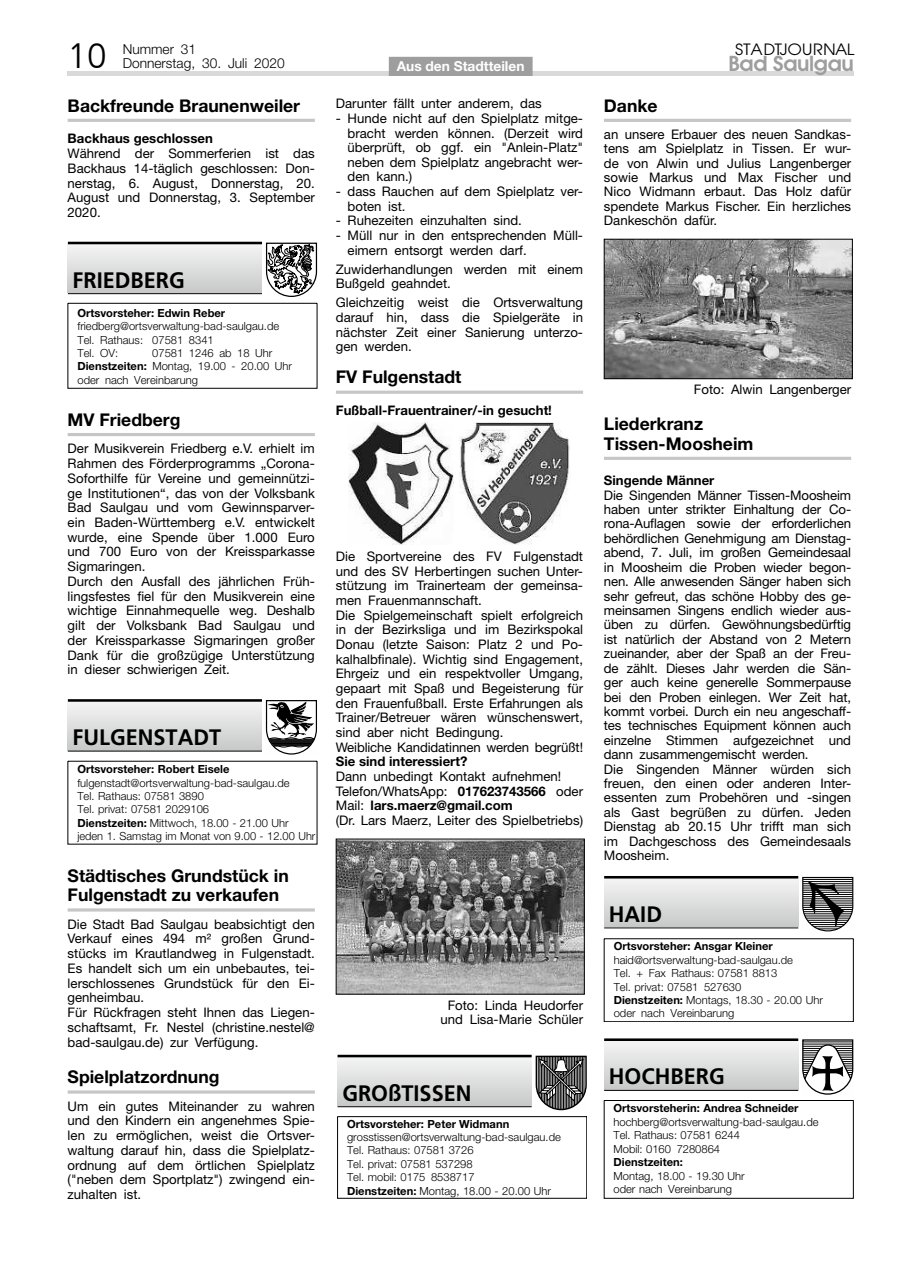
<style>
.page{position:relative;width:902px;height:1280px;background:#fff}
.page>*{position:absolute;margin:0;border:0;box-sizing:border-box;transform-origin:0 0}
.t1{font:300 35.1px "Frutiger";color:#000}
.t2{font:700 22.35px "Frutiger";color:#000}
.t3{font:600 21.45px "Avant Garde Two BQ";letter-spacing:-.02em;color:#9e9e9e}
.t4{font:700 17.55px/19.5px "Helvetica Neue";color:#000}
.t5{font:16.35px "Avant Garde Two BQ";color:#000;scale:1.08 1}
.t6{font:300 13.65px/13.5px "Helvetica Neue";color:#000}
.t7{font:700 13.65px "Helvetica Neue";color:#fff}
.t8{font:13.2px/14.7px "Helvetica Neue";color:#000}
.t9{font:700 13.2px "Helvetica Neue";color:#000}
.t10{font:300 11.25px/13.4px "Helvetica Neue";color:#000}
.t11{font:700 11.25px "Helvetica Neue";color:#000}
.s1{font-weight:700}
</style>
<div class="page">
<div style="left:68px;top:71px;width:785px;height:5px;background:#d9d9d9"></div>
<div style="left:389px;top:57px;width:143px;height:19px;background:#9e9e9e"></div>
<hr style="left:68px;top:119px;width:247px;height:3px;background:#c6c6c6">
<hr style="left:68px;top:433px;width:247px;height:3px;background:#c6c6c6">
<hr style="left:68px;top:908px;width:247px;height:3px;background:#c6c6c6">
<hr style="left:68px;top:1090px;width:247px;height:3px;background:#c6c6c6">
<svg style="left:68px;top:242px;width:249px;height:146px"></svg>
<div style="left:68px;top:701px;width:194px;height:49px;background:linear-gradient(to bottom,#f5f5f5,#c8c8c9)"></div>
<svg style="left:265px;top:700px;width:52px;height:55px"></svg>
<hr style="left:68px;top:699px;width:194px;height:3px;background:#000">
<hr style="left:68px;top:751px;width:194px;height:1px;background:#000">
<svg style="left:68px;top:761px;width:249px;height:83px"></svg>
<hr style="left:336px;top:391px;width:247px;height:3px;background:#c6c6c6">
<img style="left:349px;top:423px;width:104px;height:122px">
<img style="left:460px;top:423px;width:110px;height:122px">
<img style="left:338px;top:841px;width:244px;height:151px">
<svg style="left:337px;top:1054px;width:250px;height:144px"></svg>
<hr style="left:604px;top:119px;width:247px;height:3px;background:#c6c6c6">
<hr style="left:604px;top:457px;width:247px;height:3px;background:#c6c6c6">
<img style="left:606px;top:241px;width:244px;height:136px">
<div style="left:604px;top:239px;width:248px;height:140px;border:1px solid #000"></div>
<div style="left:604px;top:878px;width:194px;height:49px;background:linear-gradient(to bottom,#f5f5f5,#c8c8c9)"></div>
<svg style="left:802px;top:876px;width:51px;height:56px"></svg>
<hr style="left:604px;top:876px;width:194px;height:2px;background:#000">
<hr style="left:604px;top:927px;width:194px;height:1px;background:#000">
<svg style="left:604px;top:938px;width:249px;height:84px"></svg>
<hr style="left:604px;top:1038px;width:194px;height:3px;background:#000">
<svg style="left:604px;top:1039px;width:249px;height:159px"></svg>
<h1 class="t1" style="left:68px;top:36px;width:41px">10</h1>
<p class="t6" style="left:123px;top:42px;width:163px">Nummer 31<br>Donnerstag, 30. Juli 2020</p>
<p class="t5" style="left:735px;top:40px;width:112px">STADTJOURNAL</p>
<p class="t7" style="left:397px;top:58px;width:129px">Aus den Stadtteilen</p>
<h3 class="t3" style="left:728px;top:51px;width:127px">Bad Saulgau</h3>
<h3 class="t4" style="left:68px;top:95px;width:234px">Backfreunde Braunenweiler</h3>
<p class="t9" style="left:68px;top:130px;width:147px">Backhaus geschlossen</p>
<p class="t8" style="left:68px;top:146px;width:249px;text-align:justify">Während der Sommerferien ist das Backhaus 14-täglich geschlossen: Don&shy;nerstag, 6. August, Donnerstag, 20.<br>August und Donnerstag, 3. September 2020.</p>
<h2 class="t2" style="left:73px;top:267px;width:114px">FRIEDBERG</h2>
<p class="t11" style="left:77px;top:306px;width:149px">Ortsvorsteher: Edwin Reber</p>
<p class="t10" style="left:77px;top:319px;width:203px">friedberg@ortsverwaltung-bad-saulgau.de<br>Tel. Rathaus: 07581 8341<br>Tel. OV:</p>
<p class="t10" style="left:77px;top:346px;width:216px;text-indent:75px">07581 1246 ab 18 Uhr<br><span class="s1">Dienstzeiten:</span> Montag, 19.00 - 20.00 Uhr oder nach Vereinbarung</p>
<h3 class="t4" style="left:68px;top:409px;width:114px">MV Friedberg</h3>
<p class="t8" style="left:68px;top:441px;width:249px">Der Musikverein Friedberg e.V. erhielt im Rahmen des Förderprogramms „Corona-Soforthilfe für Vereine und gemeinnützi&shy;ge Institutionen“, das von der Volksbank Bad Saulgau und vom Gewinnsparver&shy;ein Baden-Württemberg e.V. entwickelt wurde, eine Spende über 1.000 Euro und 700 Euro von der Kreissparkasse Sigmaringen.<br>Durch den Ausfall des jährlichen Früh&shy;lingsfestes fiel für den Musikverein eine wichtige Einnahmequelle weg. Deshalb gilt der Volksbank Bad Saulgau und der Kreissparkasse Sigmaringen großer Dank für die großzügige Unterstützung in dieser schwierigen Zeit.</p>
<h2 class="t2" style="left:73px;top:724px;width:150px">FULGENSTADT</h2>
<p class="t11" style="left:77px;top:762px;width:154px">Ortsvorsteher: Robert Eisele</p>
<p class="t10" style="left:77px;top:776px;width:239px">fulgenstadt@ortsverwaltung-bad-saulgau.de<br>Tel. Rathaus: 07581 3890<br>Tel. privat: 07581 2029106<br><span class="s1">Dienstzeiten:</span> Mittwoch, 18.00 - 21.00 Uhr jeden 1. Samstag im Monat von 9.00 - 12.00 Uhr</p>
<h3 class="t4" style="left:68px;top:865px;width:223px">Städtisches Grundstück in<br>Fulgenstadt zu verkaufen</h3>
<p class="t8" style="left:68px;top:916px;width:249px">Die Stadt Bad Saulgau beabsichtigt den Verkauf eines 494 m² großen Grund&shy;stücks im Krautlandweg in Fulgenstadt.<br>Es handelt sich um ein unbebautes, tei&shy;lerschlossenes Grundstück für den Ei&shy;genheimbau.<br>Für Rückfragen steht Ihnen das Liegen&shy;schaftsamt, Fr. Nestel (christine.nestel@ bad-saulgau.de) zur Verfügung.</p>
<h3 class="t4" style="left:68px;top:1067px;width:153px">Spielplatzordnung</h3>
<p class="t8" style="left:68px;top:1098px;width:249px;text-align:justify">Um ein gutes Miteinander zu wahren und den Kindern ein angenehmes Spie&shy;len zu ermöglichen, weist die Ortsver&shy;waltung darauf hin, dass die Spielplatz&shy;ordnung auf dem örtlichen Spielplatz ("neben dem Sportplatz") zwingend ein&shy;zuhalten ist.</p>
<p class="t8" style="left:336px;top:96px;width:207px">Darunter fällt unter anderem, das</p>
<p class="t8" style="left:347px;top:111px;width:237px;text-align:justify;text-indent:-12px">- Hunde nicht auf den Spielplatz mitge&shy;bracht werden können. (Derzeit wird überprüft, ob ggf. ein "Anlein-Platz" neben dem Spielplatz angebracht wer&shy;den kann.)</p>
<p class="t8" style="left:347px;top:184px;width:237px;text-indent:-12px">- dass Rauchen auf dem Spielplatz ver&shy;boten ist.</p>
<p class="t8" style="left:336px;top:213px;width:187px">- Ruhezeiten einzuhalten sind.</p>
<p class="t8" style="left:347px;top:228px;width:237px;text-indent:-12px">- Müll nur in den entsprechenden Müll&shy;eimern entsorgt werden darf.</p>
<p class="t8" style="left:336px;top:261px;width:249px">Zuwiderhandlungen werden mit einem<br>Bußgeld geahndet.</p>
<p class="t8" style="left:336px;top:295px;width:249px;text-align:justify">Gleichzeitig weist die Ortsverwaltung darauf hin, dass die Spielgeräte in nächster Zeit einer Sanierung unterzo&shy;gen werden.</p>
<h3 class="t4" style="left:336px;top:367px;width:127px">FV Fulgenstadt</h3>
<p class="t9" style="left:336px;top:402px;width:217px">Fußball-Frauentrainer/-in gesucht!</p>
<p class="t8" style="left:336px;top:549px;width:249px">Die Sportvereine des FV Fulgenstadt und des SV Herbertingen suchen Unter&shy;stützung im Trainerteam der gemeinsa&shy;men Frauenmannschaft.<br>Die Spielgemeinschaft spielt erfolgreich in der Bezirksliga und im Bezirkspokal Donau (letzte Saison: Platz 2 und Po&shy;kalhalbfinale). Wichtig sind Engagement, Ehrgeiz und ein respektvoller Umgang, gepaart mit Spaß und Begeisterung für den Frauenfußball. Erste Erfahrungen als Trainer/Betreuer wären wünschenswert, sind aber nicht Bedingung.<br>Weibliche Kandidatinnen werden begrüßt!</p>
<p class="t9" style="left:336px;top:753px;width:133px">Sie sind interessiert?</p>
<p class="t8" style="left:336px;top:769px;width:249px">Dann unbedingt Kontakt aufnehmen!<br>Telefon/WhatsApp: <span class="s1">017623743566</span> oder Mail: <span class="s1">lars.maerz@gmail.com<br></span>(Dr. Lars Maerz, Leiter des Spielbetriebs)</p>
<p class="t8" style="left:440px;top:997px;width:144px;text-align:center">Foto: Linda Heudorfer und Lisa-Marie Schüler</p>
<h2 class="t2" style="left:342px;top:1080px;width:131px">GROßTISSEN</h2>
<p class="t11" style="left:347px;top:1116px;width:164px">Ortsvorsteher: Peter Widmann</p>
<p class="t10" style="left:347px;top:1130px;width:215px">grosstissen@ortsverwaltung-bad-saulgau.de<br>Tel. Rathaus: 07581 3726<br>Tel. privat: 07581 537298<br>Tel. mobil: 0175 8538717<br><span class="s1">Dienstzeiten:</span> Montag, 18.00 - 20.00 Uhr</p>
<h3 class="t4" style="left:604px;top:95px;width:55px">Danke</h3>
<p class="t8" style="left:604px;top:127px;width:249px;text-align:justify">an unsere Erbauer des neuen Sandkas&shy;tens am Spielplatz in Tissen. Er wur&shy;de von Alwin und Julius Langenberger sowie Markus und Max Fischer und Nico Widmann erbaut. Das Holz dafür spendete Markus Fischer. Ein herzliches Dankeschön dafür.</p>
<p class="t8" style="left:693px;top:382px;width:159px">Foto: Alwin Langenberger</p>
<h3 class="t4" style="left:604px;top:414px;width:151px">Liederkranz<br>Tissen-Moosheim</h3>
<p class="t9" style="left:604px;top:472px;width:112px">Singende Männer</p>
<p class="t8" style="left:604px;top:487px;width:249px">Die Singenden Männer Tissen-Moosheim haben unter strikter Einhaltung der Co&shy;rona-Auflagen sowie der erforderlichen behördlichen Genehmigung am Dienstag&shy;abend, 7. Juli, im großen Gemeindesaal in Moosheim die Proben wieder begon&shy;nen. Alle anwesenden Sänger haben sich sehr gefreut, das schöne Hobby des ge&shy;meinsamen Singens endlich wieder aus&shy;üben zu dürfen. Gewöhnungsbedürftig ist natürlich der Abstand von 2 Metern zueinander, aber der Spaß an der Freu&shy;de zählt. Dieses Jahr werden die Sän&shy;ger auch keine generelle Sommerpause bei den Proben einlegen. Wer Zeit hat, kommt vorbei. Durch ein neu angeschaff&shy;tes technisches Equipment können auch einzelne Stimmen aufgezeichnet und dann zusammengemischt werden.<br>Die Singenden Männer würden sich freuen, den einen oder anderen Inter&shy;essenten zum Probehören und -singen als Gast begrüßen zu dürfen. Jeden Dienstag ab 20.15 Uhr trifft man sich im Dachgeschoss des Gemeindesaals Moosheim.</p>
<h2 class="t2" style="left:609px;top:901px;width:55px">HAID</h2>
<p class="t11" style="left:613px;top:939px;width:160px">Ortsvorsteher: Ansgar Kleiner</p>
<p class="t10" style="left:613px;top:953px;width:211px">haid@ortsverwaltung-bad-saulgau.de<br>Tel. + Fax Rathaus: 07581 8813<br>Tel. privat: 07581 527630<br><span class="s1">Dienstzeiten:</span> Montags, 18.30 - 20.00 Uhr oder nach Vereinbarung</p>
<h2 class="t2" style="left:609px;top:1063px;width:117px">HOCHBERG</h2>
<p class="t11" style="left:613px;top:1101px;width:187px">Ortsvorsteherin: Andrea Schneider</p>
<p class="t10" style="left:613px;top:1115px;width:206px">hochberg@ortsverwaltung-bad-saulgau.de<br>Tel. Rathaus: 07581 6244<br>Mobil: 0160 7280864</p>
<p class="t11" style="left:613px;top:1155px;width:71px">Dienstzeiten:</p>
<p class="t10" style="left:613px;top:1168px;width:133px">Montag, 18.00 - 19.30 Uhr oder nach Vereinbarung</p>
</div>
